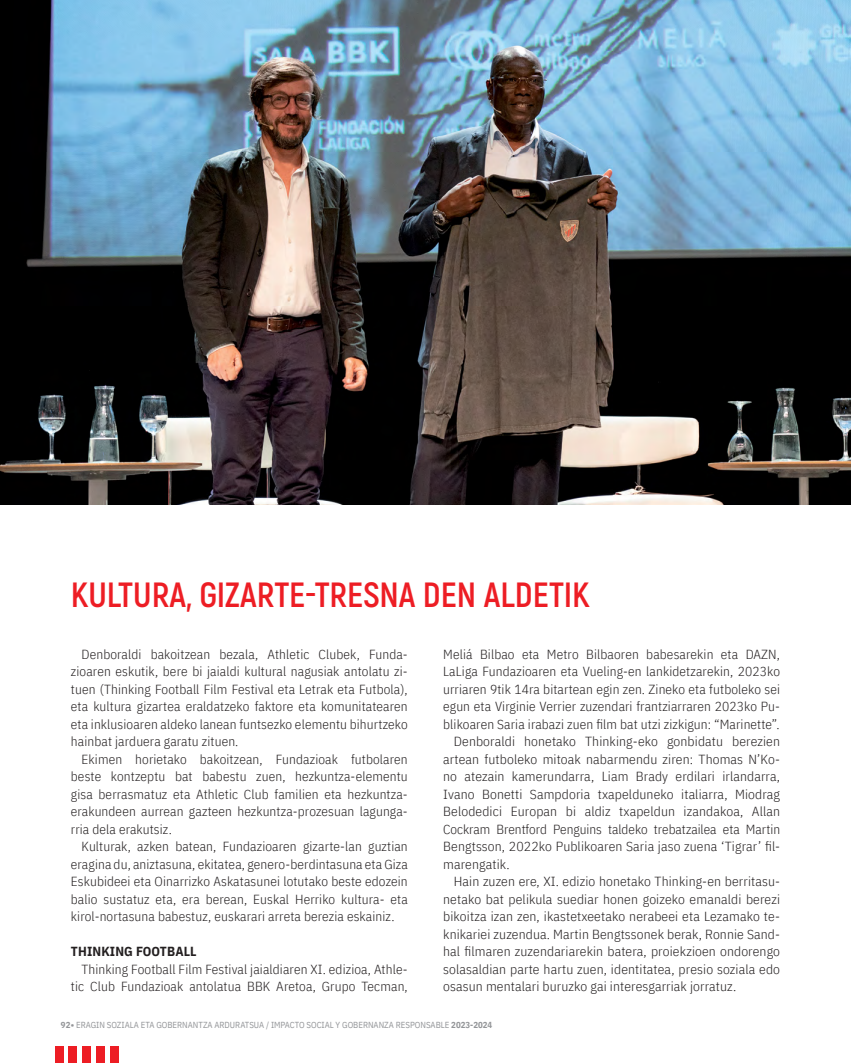
<style>
.page{position:relative;width:851px;height:1063px;background:#fff}
.page>*{position:absolute;margin:0;border:0;box-sizing:border-box;transform-origin:0 0}
.t1{font:700 35px "Akrobat";color:#ed1d24}
.t2{font:300 13.12px/17.5px "IBM Plex Sans Cond";letter-spacing:.01em;color:#231f20;text-align:justify}
.t3{font:300 13.12px "IBM Plex Sans Cond";letter-spacing:.01em;color:#231f20;scale:1.04 1}
.t4{font:700 13.12px "IBM Plex Sans Cond";letter-spacing:.01em;color:#231f20}
.t5{font:8.75px "IBM Plex Sans Cond";color:#939598}
.s1{font-weight:700}
</style>
<div class="page">
<div style="left:55px;top:1046px;width:8px;height:17px;background:#ed1d24"></div>
<div style="left:69px;top:1046px;width:8px;height:17px;background:#ed1d24"></div>
<div style="left:83px;top:1046px;width:8px;height:17px;background:#ed1d24"></div>
<div style="left:97px;top:1046px;width:8px;height:17px;background:#ed1d24"></div>
<div style="left:111px;top:1046px;width:8px;height:17px;background:#ed1d24"></div>
<img style="left:0;top:0;width:850px;height:505px">
<h1 class="t1" style="left:71px;top:573px;width:18px">KULTURA</h1>
<h1 class="t1" style="left:186px;top:573px;width:71px">, GIZARTE</h1>
<h1 class="t1" style="left:305px;top:573px;width:28px">-TRESNA</h1>
<h1 class="t1" style="left:423px;top:573px;width:18px">DEN</h1>
<h1 class="t1" style="left:484px;top:573px;width:17px">ALDETIK</h1>
<p class="t2" style="left:71px;top:644px;width:338px;text-indent:11px">Denboraldi bakoitzean bezala, Athletic Clubek, Funda&shy;zioaren eskutik, bere bi jaialdi kultural nagusiak antolatu zi&shy;tuen (Thinking Football Film Festival eta Letrak eta Futbola), eta kultura gizartea eraldatzeko faktore eta komunitatearen eta inklusioaren aldeko lanean funtsezko elementu bihurtzeko hainbat jarduera garatu zituen.</p>
<p class="t2" style="left:71px;top:749px;width:338px;text-indent:11px">Ekimen horietako bakoitzean, Fundazioak futbolaren beste kontzeptu bat babestu zuen, hezkuntza-elementu gisa berrasmatuz eta Athletic Club familien eta hezkuntza&shy;erakundeen aurrean gazteen hezkuntza-prozesuan lagunga&shy;rria dela erakutsiz.</p>
<p class="t2" style="left:71px;top:837px;width:338px;text-indent:11px">Kulturak, azken batean, Fundazioaren gizarte-lan guztian eragina du, aniztasuna, ekitatea, genero-berdintasuna eta Giza Eskubideei eta Oinarrizko Askatasunei lotutako beste edozein balio sustatuz eta, era berean, Euskal Herriko kultura- eta kirol-nortasuna babestuz, euskarari arreta berezia eskainiz.</p>
<p class="t4" style="left:71px;top:941px;width:127px">THINKING FOOTBALL</p>
<p class="t2" style="left:71px;top:959px;width:338px;text-align:right">Thinking Football Film Festival jaialdiaren XI. edizioa, Athle&shy;tic Club Fundazioak antolatua BBK Aretoa, Grupo Tecman,</p>
<p class="t2" style="left:443px;top:644px;width:338px">Meliá Bilbao eta Metro Bilbaoren babesarekin eta DAZN,</p>
<p class="t2" style="left:443px;top:662px;width:338px">LaLiga Fundazioaren eta Vueling-en lankidetzarekin, 2023ko</p>
<p class="t2" style="left:443px;top:679px;width:338px">urriaren 9tik 14ra bitartean egin zen. Zineko eta futboleko sei</p>
<p class="t2" style="left:443px;top:697px;width:338px">egun eta Virginie Verrier zuzendari frantziarraren 2023ko Pu-</p>
<p class="t2" style="left:443px;top:714px;width:338px">blikoaren Saria irabazi zuen film bat utzi zizkigun: “Marinette”.</p>
<p class="t3" style="left:454px;top:732px;width:315px">Denboraldi honetako Thinking-eko gonbidatu berezien</p>
<p class="t3" style="left:443px;top:749px;width:325px">artean futboleko mitoak nabarmendu ziren: Thomas N’Ko-</p>
<p class="t3" style="left:443px;top:767px;width:325px">no atezain kamerundarra, Liam Brady erdilari irlandarra,</p>
<p class="t3" style="left:443px;top:784px;width:325px">Ivano Bonetti Sampdoria txapelduneko italiarra, Miodrag</p>
<p class="t3" style="left:443px;top:802px;width:325px">Belodedici Europan bi aldiz txapeldun izandakoa, Allan</p>
<p class="t2" style="left:443px;top:819px;width:338px">Cockram Brentford Penguins taldeko trebatzailea eta Martin</p>
<p class="t3" style="left:443px;top:837px;width:325px">Bengtsson, 2022ko Publikoaren Saria jaso zuena ‘Tigrar’ fil-</p>
<p class="t3" style="left:443px;top:854px;width:65px">marengatik.</p>
<p class="t3" style="left:454px;top:872px;width:315px">Hain zuzen ere, XI. edizio honetako Thinking-en berritasu-</p>
<p class="t3" style="left:443px;top:889px;width:325px">netako bat pelikula suediar honen goizeko emanaldi berezi</p>
<p class="t3" style="left:443px;top:907px;width:325px">bikoitza izan zen, ikastetxeetako nerabeei eta Lezamako te-</p>
<p class="t3" style="left:443px;top:924px;width:325px">knikariei zuzendua. Martin Bengtssonek berak, Ronnie Sand-</p>
<p class="t3" style="left:443px;top:942px;width:325px">hal filmaren zuzendariarekin batera, proiekzioen ondorengo</p>
<p class="t3" style="left:443px;top:959px;width:325px">solasaldian parte hartu zuen, identitatea, presio soziala edo</p>
<p class="t3" style="left:443px;top:977px;width:283px">osasun mentalari buruzko gai interesgarriak jorratuz.</p>
<p class="t5" style="left:61px;top:1018px;width:432px"><span class="s1">92•</span> ERAGIN SOZIALA ETA GOBERNANTZA ARDURATSUA / IMPACTO SOCIAL Y GOBERNANZA RESPONSABLE <span class="s1">2023-2024</span></p>
</div>
